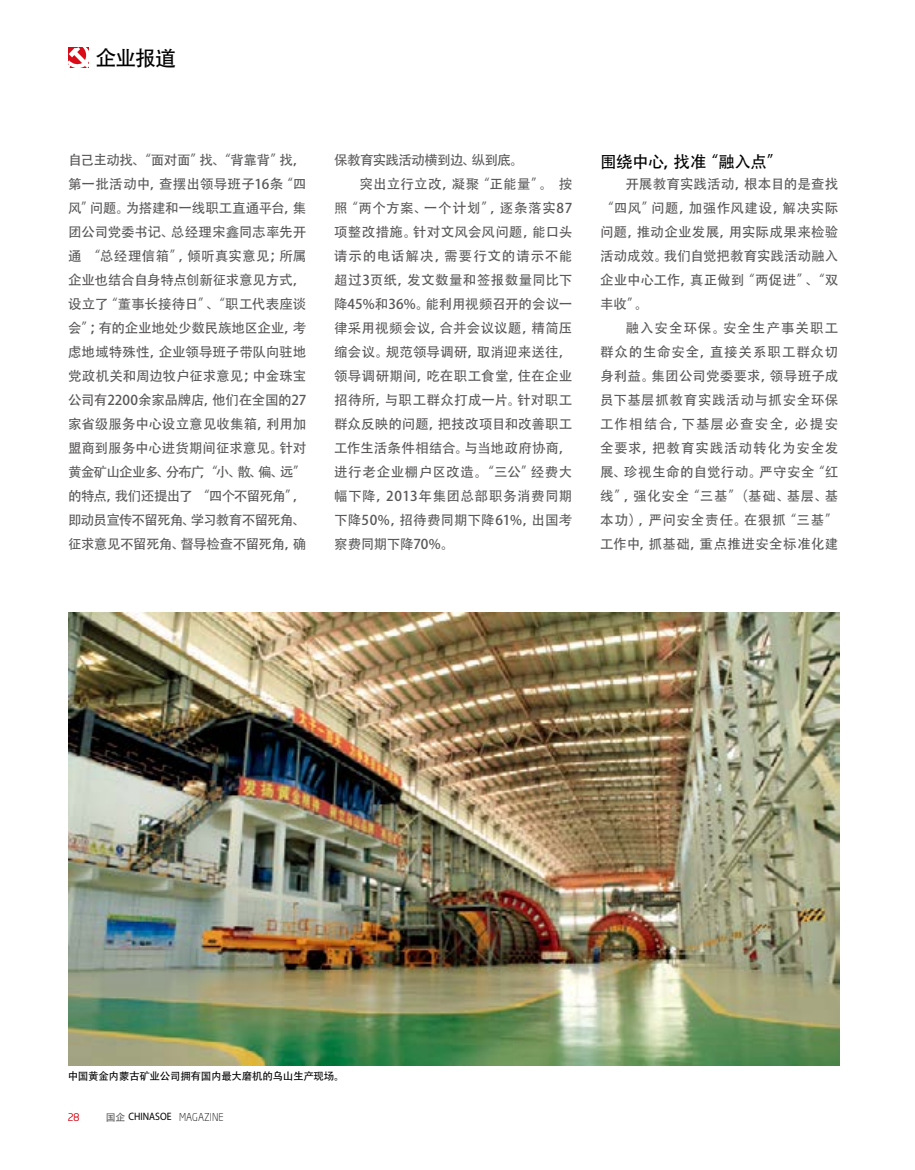
<style>
.page{position:relative;width:915px;height:1170px;background:#fff}
.page>*{position:absolute;margin:0;border:0;box-sizing:border-box;transform-origin:0 0}
.t1{font:21px "Adobe Heiti Std";color:#000}
.t2{font:16.5px "Adobe Heiti Std";letter-spacing:-.025em;color:#000}
.t3{font:13.5px/24px "Adobe Heiti Std";letter-spacing:.015em;color:#595757;text-align:justify}
.t4{font:13.5px "Adobe Heiti Std";letter-spacing:.04em;color:#595757}
.t5{font:13.5px "Adobe Heiti Std";letter-spacing:.05em;color:#595757}
.t6{font:13.5px "Adobe Heiti Std";letter-spacing:.065em;color:#595757}
.t7{font:13.5px "Adobe Heiti Std";letter-spacing:-.045em;color:#595757}
.t8{font:13.5px "Adobe Heiti Std";letter-spacing:-.025em;color:#595757}
.t9{font:10.8px "Myriad Pro";color:#000;scale:.91 1}
.t10{font:10.5px "Adobe Heiti Std";letter-spacing:-.025em;color:#000}
.t11{font:300 10.2px "Neo Sans";color:#d7000f}
.s1{font-family:"Adobe Heiti Std";font-size:9.75px;color:#595757}
.s2{font-family:"Neo Sans";font-weight:300}
</style>
<div class="page">
<svg style="left:68px;top:47px;width:21px;height:21px"></svg>
<img style="left:68px;top:612px;width:771px;height:453px">
<svg style="left:68px;top:1050px;width:269px;height:16px;background:#869c6a"></svg>
<h1 class="t1" style="left:95px;top:46px;width:82px">企业报道</h1>
<p class="t3" style="left:68px;top:148px;width:240px">自己主动找、“面对面”找、“背靠背”找，第一批活动中，查摆出领导班子16条“四风”问题。为搭建和一线职工直通平台，集团公司党委书记、总经理宋鑫同志率先开通 “总经理信箱”，倾听真实意见；所属企业也结合自身特点创新征求意见方式，设立了“董事长接待日”、“职工代表座谈会”；有的企业地处少数民族地区企业，考虑地域特殊性，企业领导班子带队向驻地党政机关和周边牧户征求意见；中金珠宝公司有2200余家品牌店，他们在全国的27家省级服务中心设立意见收集箱，利用加盟商到服务中心进货期间征求意见。针对黄金矿山企业多、分布广，“小、散、偏、远”的特点，我们还提出了 “四个不留死角”，即动员宣传不留死角、学习教育不留死角、征求意见不留死角、督导检查不留死角，确</p>
<p class="t7" style="left:334px;top:152px;width:191px">保教育实践活动横到边、纵到底。</p>
<p class="t3" style="left:359px;top:172px;width:214px">突出立行立改，凝聚“正能量”。 按</p>
<p class="t5" style="left:334px;top:200px;width:240px">照“两个方案、一个计划”，逐条落实87</p>
<p class="t3" style="left:334px;top:220px;width:240px">项整改措施。针对文风会风问题，能口头</p>
<p class="t6" style="left:334px;top:248px;width:240px">请示的电话解决，需要行文的请示不能</p>
<p class="t3" style="left:334px;top:268px;width:240px">超过3页纸，发文数量和签报数量同比下</p>
<p class="t3" style="left:334px;top:292px;width:240px">降45%和36%。能利用视频召开的会议一</p>
<p class="t3" style="left:334px;top:316px;width:240px">律采用视频会议，合并会议议题，精简压</p>
<p class="t3" style="left:334px;top:340px;width:240px">缩会议。规范领导调研，取消迎来送往，</p>
<p class="t3" style="left:334px;top:364px;width:240px">领导调研期间，吃在职工食堂，住在企业</p>
<p class="t3" style="left:334px;top:388px;width:240px">招待所，与职工群众打成一片。针对职工</p>
<p class="t3" style="left:334px;top:412px;width:240px">群众反映的问题，把技改项目和改善职工</p>
<p class="t3" style="left:334px;top:436px;width:240px">工作生活条件相结合。与当地政府协商，</p>
<p class="t4" style="left:334px;top:464px;width:240px">进行老企业棚户区改造。“三公”经费大</p>
<p class="t4" style="left:334px;top:488px;width:240px">幅下降，2013年集团总部职务消费同期</p>
<p class="t3" style="left:334px;top:508px;width:240px">下降50%，招待费同期下降61%，出国考</p>
<p class="t8" style="left:334px;top:536px;width:122px">察费同期下降70%。</p>
<p class="t2" style="left:600px;top:152px;width:184px">围绕中心，找准“融入点”</p>
<p class="t3" style="left:600px;top:172px;width:240px;text-indent:26px">开展教育实践活动，根本目的是查找“四风”问题，加强作风建设，解决实际问题，推动企业发展，用实际成果来检验活动成效。我们自觉把教育实践活动融入企业中心工作，真正做到“两促进”、“双丰收”。</p>
<p class="t3" style="left:600px;top:316px;width:240px;text-indent:26px">融入安全环保。安全生产事关职工群众的生命安全，直接关系职工群众切身利益。集团公司党委要求，领导班子成员下基层抓教育实践活动与抓安全环保工作相结合，下基层必查安全，必提安全要求，把教育实践活动转化为安全发展、珍视生命的自觉行动。严守安全“红线”，强化安全“三基”（基础、基层、基本功），严问安全责任。在狠抓“三基”工作中，抓基础，重点推进安全标准化建</p>
<p class="t10" style="left:68px;top:1069px;width:278px">中国黄金内蒙古矿业公司拥有国内最大磨机的乌山生产现场。</p>
<p class="t11" style="left:68px;top:1112px;width:13px">28</p>
<p class="t9" style="left:106px;top:1110px;width:131px"><span class="s1">国企</span> CHINASOE <span class="s2">MAGAZINE</span></p>
</div>
